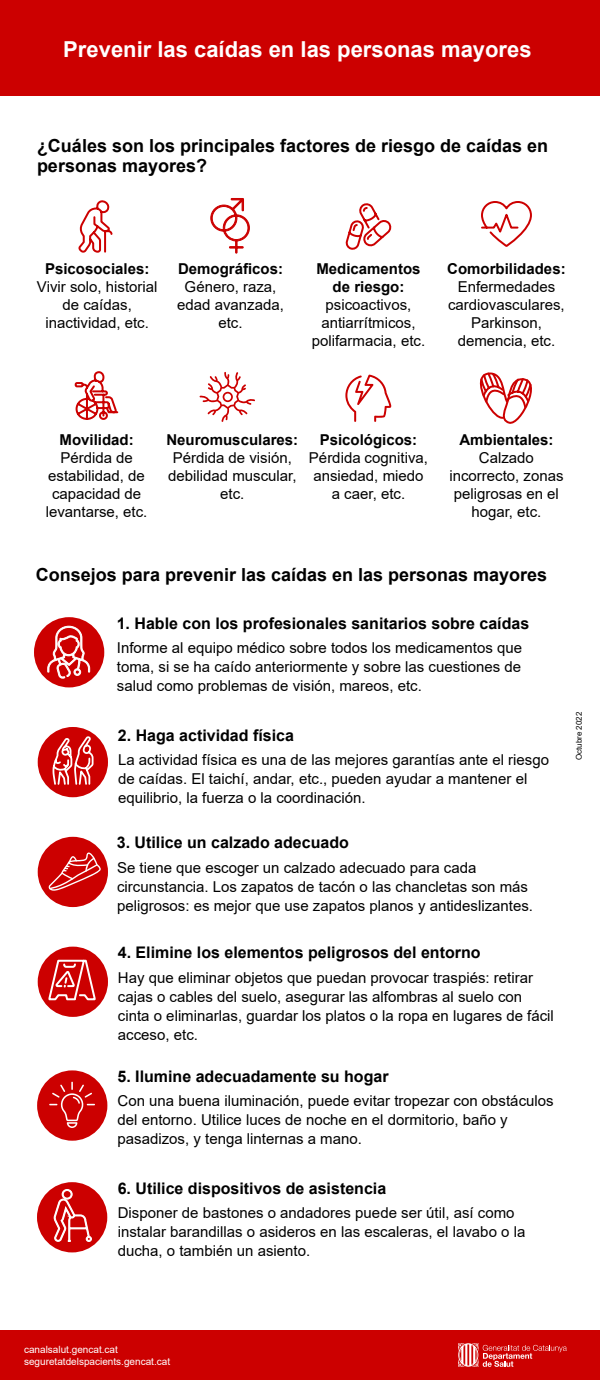
<style>
.page{position:relative;width:600px;height:1380px;background:#fff}
.page>*{position:absolute;margin:0;border:0;box-sizing:border-box;transform-origin:0 0}
.t1{font:700 22px "Arial";color:#fff}
.t2{font:700 18px/20px "Arial";color:#000}
.t3{font:700 16px "Arial";color:#000}
.t4{font:15px/18px "Arial";color:#000;text-align:center}
.t5{font:700 15px/18px "Arial";color:#000;text-align:center}
.t6{font:10px/12px "Arial";color:#fff}
.t7{font:8px "Arial";color:#000}
</style>
<div class="page">
<div style="left:0;top:0;width:600px;height:96px;background:#c00"></div>
<div style="left:0;top:1330px;width:600px;height:50px;background:#c00"></div>
<svg style="left:458px;top:1343px;width:109px;height:24px"></svg>
<div style="left:34px;top:617px;width:70px;height:70px;background:#c00;border-radius:50%"></div>
<div style="left:38px;top:727px;width:70px;height:70px;background:#c00;border-radius:50%"></div>
<div style="left:38px;top:837px;width:70px;height:70px;background:#c00;border-radius:50%"></div>
<div style="left:38px;top:947px;width:70px;height:70px;background:#c00;border-radius:50%"></div>
<div style="left:37px;top:1070px;width:70px;height:71px;background:#c00;border-radius:50%"></div>
<div style="left:37px;top:1182px;width:70px;height:70px;background:#c00;border-radius:50%"></div>
<svg style="left:78px;top:200px;width:35px;height:53px"></svg>
<svg style="left:210px;top:198px;width:40px;height:56px"></svg>
<svg style="left:481px;top:201px;width:51px;height:46px"></svg>
<svg style="left:345px;top:203px;width:47px;height:47px"></svg>
<svg style="left:200px;top:372px;width:55px;height:50px"></svg>
<svg style="left:345px;top:375px;width:46px;height:47px"></svg>
<svg style="left:74px;top:371px;width:45px;height:49px"></svg>
<svg style="left:479px;top:372px;width:53px;height:52px"></svg>
<svg style="left:52px;top:736px;width:42px;height:49px"></svg>
<svg style="left:47px;top:625px;width:44px;height:54px"></svg>
<svg style="left:48px;top:852px;width:53px;height:39px"></svg>
<svg style="left:48px;top:959px;width:48px;height:42px"></svg>
<svg style="left:53px;top:1188px;width:39px;height:54px"></svg>
<svg style="left:49px;top:1082px;width:46px;height:46px"></svg>
<h1 class="t1" style="left:63px;top:34px;width:470px">Prevenir las caídas en las personas mayores</h1>
<p class="t2" style="left:37px;top:135px;width:513px">¿Cuáles son los principales factores de riesgo de caídas en personas mayores?</p>
<p class="t5" style="left:45px;top:260px;width:106px">Psicosociales:</p>
<p class="t4" style="left:37px;top:278px;width:122px">Vivir solo, historial de caídas, inactividad, etc.</p>
<p class="t5" style="left:178px;top:260px;width:107px">Demográficos:</p>
<p class="t4" style="left:177px;top:278px;width:108px">Género, raza, edad avanzada, etc.</p>
<p class="t5" style="left:316px;top:260px;width:106px">Medicamentos de riesgo:</p>
<p class="t4" style="left:312px;top:296px;width:115px">psicoactivos, antiarrítmicos, polifarmacia, etc.</p>
<p class="t5" style="left:447px;top:260px;width:120px">Comorbilidades:</p>
<p class="t4" style="left:448px;top:278px;width:118px">Enfermedades cardiovasculares,<br>Parkinson, demencia, etc.</p>
<p class="t5" style="left:60px;top:430px;width:76px">Movilidad:</p>
<p class="t4" style="left:46px;top:448px;width:103px">Pérdida de estabilidad, de capacidad de levantarse, etc.</p>
<p class="t5" style="left:166px;top:430px;width:133px">Neuromusculares:</p>
<p class="t4" style="left:168px;top:448px;width:130px">Pérdida de visión, debilidad muscular, etc.</p>
<p class="t5" style="left:320px;top:430px;width:99px">Psicológicos:</p>
<p class="t4" style="left:309px;top:448px;width:121px">Pérdida cognitiva, ansiedad, miedo a caer, etc.</p>
<p class="t5" style="left:459px;top:430px;width:96px">Ambientales:</p>
<p class="t4" style="left:449px;top:448px;width:116px">Calzado incorrecto, zonas peligrosas en el hogar, etc.</p>
<p class="t2" style="left:36px;top:565px;width:513px">Consejos para prevenir las caídas en las personas mayores</p>
<p class="t3" style="left:117px;top:612px;width:414px">1. Hable con los profesionales sanitarios sobre caídas</p>
<p class="t4" style="left:117px;top:638px;width:407px;line-height:19px;text-align:justify">Informe al equipo médico sobre todos los medicamentos que toma, si se ha caído anteriormente y sobre las cuestiones de salud como problemas de visión, mareos, etc.</p>
<p class="t3" style="left:118px;top:724px;width:178px">2. Haga actividad física</p>
<p class="t4" style="left:118px;top:750px;width:433px;line-height:19px;text-align:left">La actividad física es una de las mejores garantías ante el riesgo de caídas. El taichí, andar, etc., pueden ayudar a mantener el equilibrio, la fuerza o la coordinación.</p>
<p class="t3" style="left:117px;top:832px;width:234px">3. Utilice un calzado adecuado</p>
<p class="t4" style="left:117px;top:858px;width:418px;line-height:19px;text-align:left">Se tiene que escoger un calzado adecuado para cada circunstancia. Los zapatos de tacón o las chancletas son más peligrosos: es mejor que use zapatos planos y antideslizantes.</p>
<p class="t3" style="left:118px;top:941px;width:364px">4. Elimine los elementos peligrosos del entorno</p>
<p class="t4" style="left:118px;top:968px;width:438px;line-height:19px;text-align:left">Hay que eliminar objetos que puedan provocar traspiés: retirar cajas o cables del suelo, asegurar las alfombras al suelo con cinta o eliminarlas, guardar los platos o la ropa en lugares de fácil acceso, etc.</p>
<p class="t3" style="left:117px;top:1065px;width:273px">5. Ilumine adecuadamente su hogar</p>
<p class="t4" style="left:118px;top:1091px;width:438px;line-height:19px;text-align:left">Con una buena iluminación, puede evitar tropezar con obstáculos del entorno. Utilice luces de noche en el dormitorio, baño y pasadizos, y tenga linternas a mano.</p>
<p class="t3" style="left:118px;top:1177px;width:270px">6. Utilice dispositivos de asistencia</p>
<p class="t4" style="left:118px;top:1203px;width:409px;line-height:19px;text-align:left">Disponer de bastones o andadores puede ser útil, así como instalar barandillas o asideros en las escaleras, el lavabo o la ducha, o también un asiento.</p>
<p class="t7" style="left:574px;top:760px;width:50px;rotate:-90deg">Octubre 2022</p>
<p class="t6" style="left:24px;top:1343px;width:148px">canalsalut.gencat.cat seguretatdelspacients.gencat.cat</p>
</div>
